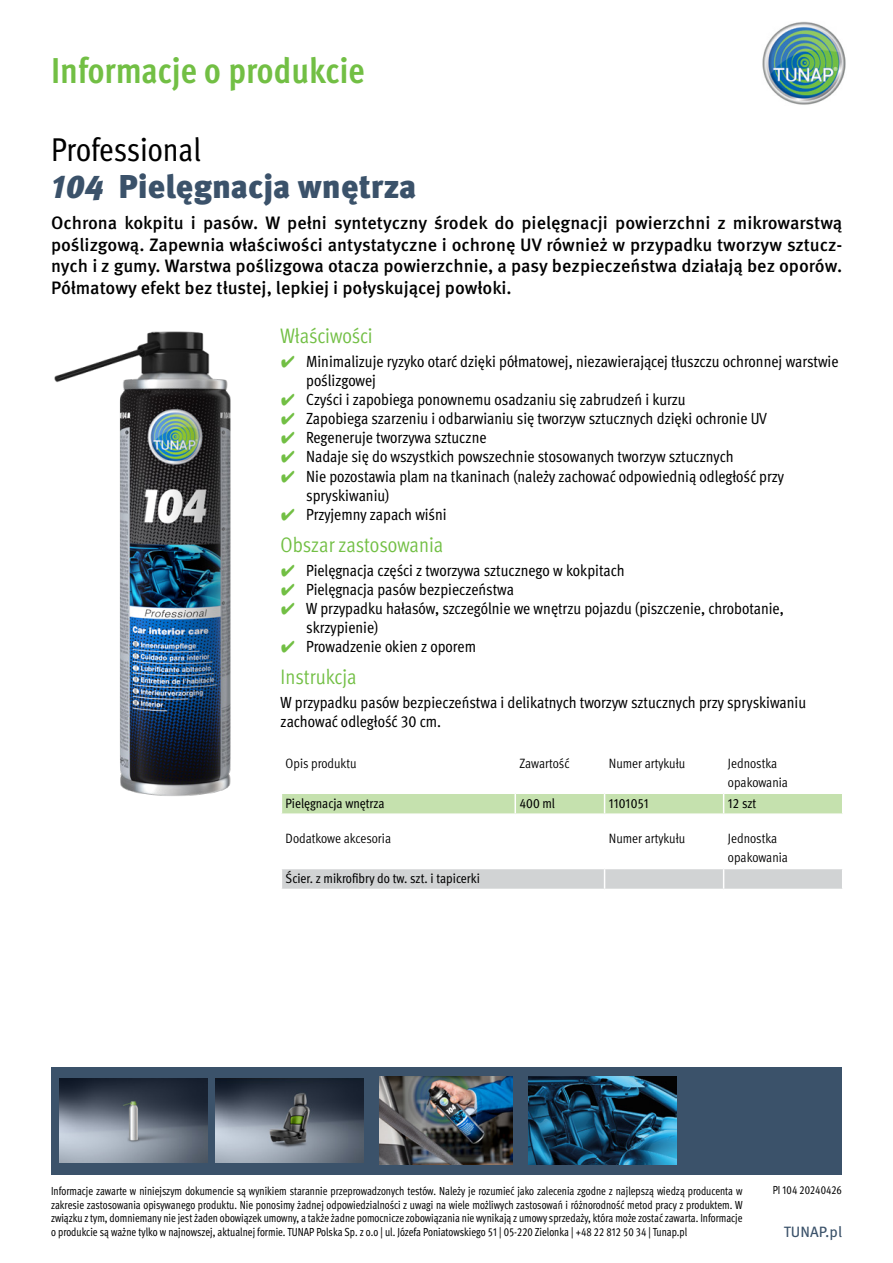
<style>
.page{position:relative;width:893px;height:1263px;background:#fff}
.page>*{position:absolute;margin:0;border:0;box-sizing:border-box;transform-origin:0 0}
.t1{font:700 condensed 36px "Meta Pro";letter-spacing:-.005em;color:#72bf44}
.t2{font:900 33px "Meta Pro";color:#3b526a}
.t3{font:condensed 33px "Meta Pro";letter-spacing:-.005em;color:#000}
.t4{font:condensed 21px "Meta Pro";letter-spacing:-.005em;color:#72bf44}
.t5{font:500 18px/21.6px "Meta Pro";color:#000;text-align:justify}
.t6{font:condensed 16.2px/19px "Meta Pro";letter-spacing:-.005em;color:#000}
.t7{font:15px "Meta Pro";color:#3b526a}
.t8{font:condensed 13.5px/19.2px "Meta Pro";color:#000}
.t9{font:condensed 13.5px "Meta Pro";color:#000}
.t10{font:condensed 11.7px/13.5px "Meta Pro";color:#000;text-align:justify;scale:.92 1}
.s1{font-style:italic}
.s2{font-family:"Wuerth Global";font-stretch:normal;color:#72bf44}
</style>
<div class="page">
<img style="left:762px;top:21px;width:84px;height:84px">
<div style="left:51px;top:1068px;width:790px;height:107px;background:#3b526a"></div>
<img style="left:59px;top:1079px;width:148px;height:83px">
<img style="left:216px;top:1079px;width:148px;height:83px">
<img style="left:380px;top:1076px;width:133px;height:89px">
<img style="left:529px;top:1077px;width:148px;height:87px">
<img style="left:54px;top:331px;width:177px;height:465px">
<svg style="left:281px;top:793px;width:561px;height:21px;background:#c9e3b4"></svg>
<hr style="left:724px;top:813px;width:119px;height:2px;background:#fff">
<svg style="left:282px;top:869px;width:560px;height:20px;background:#d2d4d5"></svg>
<h1 class="t1" style="left:51px;top:43px;width:315px">Informacje o produkcie</h1>
<h2 class="t3" style="left:51px;top:125px;width:151px">Professional</h2>
<h2 class="t2" style="left:51px;top:161px;width:367px"><span class="s1">104</span> Pielęgnacja wnętrza</h2>
<p class="t5" style="left:51px;top:211px;width:793px">Ochrona kokpitu i pasów. W pełni syntetyczny środek do pielęgnacji powierzchni z mikrowarstwą poślizgową. Zapewnia właściwości antystatyczne i ochronę UV również w przypadku tworzyw sztucz&shy;nych i z gumy. Warstwa poślizgowa otacza powierzchnie, a pasy bezpieczeństwa działają bez oporów.<br>Półmatowy efekt bez tłustej, lepkiej i połyskującej powłoki.</p>
<p class="t4" style="left:281px;top:321px;width:94px">Właściwości</p>
<p class="t6" style="left:306px;top:350px;width:534px;text-indent:-26px"><span class="s2">✔</span> Minimalizuje ryzyko otarć dzięki półmatowej, niezawierającej tłuszczu ochronnej warstwie poślizgowej</p>
<p class="t6" style="left:281px;top:389px;width:407px"><span class="s2">✔</span> Czyści i zapobiega ponownemu osadzaniu się zabrudzeń i kurzu</p>
<p class="t6" style="left:281px;top:408px;width:488px"><span class="s2">✔</span> Zapobiega szarzeniu i odbarwianiu się tworzyw sztucznych dzięki ochronie UV</p>
<p class="t6" style="left:281px;top:427px;width:207px"><span class="s2">✔</span> Regeneruje tworzywa sztuczne</p>
<p class="t6" style="left:281px;top:446px;width:454px"><span class="s2">✔</span> Nadaje się do wszystkich powszechnie stosowanych tworzyw sztucznych</p>
<p class="t6" style="left:306px;top:465px;width:479px;text-indent:-26px"><span class="s2">✔</span> Nie pozostawia plam na tkaninach (należy zachować odpowiednią odległość przy spryskiwaniu)</p>
<p class="t6" style="left:281px;top:503px;width:167px"><span class="s2">✔</span> Przyjemny zapach wiśni</p>
<p class="t4" style="left:281px;top:530px;width:164px">Obszar zastosowania</p>
<p class="t6" style="left:281px;top:559px;width:345px"><span class="s2">✔</span> Pielęgnacja części z tworzywa sztucznego w kokpitach</p>
<p class="t6" style="left:281px;top:578px;width:235px"><span class="s2">✔</span> Pielęgnacja pasów bezpieczeństwa</p>
<p class="t6" style="left:306px;top:597px;width:479px;text-indent:-26px"><span class="s2">✔</span> W przypadku hałasów, szczególnie we wnętrzu pojazdu (piszczenie, chrobotanie, skrzypienie)</p>
<p class="t6" style="left:281px;top:636px;width:197px"><span class="s2">✔</span> Prowadzenie okien z oporem</p>
<p class="t4" style="left:281px;top:662px;width:77px">Instrukcja</p>
<p class="t6" style="left:281px;top:691px;width:527px">W przypadku pasów bezpieczeństwa i delikatnych tworzyw sztucznych przy spryskiwaniu zachować odległość 30 cm.</p>
<p class="t8" style="left:286px;top:753px;width:72px">Opis produktu</p>
<p class="t8" style="left:519px;top:753px;width:52px">Zawartość</p>
<p class="t8" style="left:609px;top:753px;width:78px">Numer artykułu</p>
<p class="t8" style="left:728px;top:753px;width:62px">Jednostka opakowania</p>
<p class="t9" style="left:286px;top:793px;width:101px">Pielęgnacja wnętrza</p>
<p class="t9" style="left:519px;top:793px;width:37px">400 ml</p>
<p class="t9" style="left:609px;top:793px;width:42px">1101051</p>
<p class="t9" style="left:728px;top:793px;width:30px">12 szt</p>
<p class="t8" style="left:286px;top:828px;width:107px">Dodatkowe akcesoria</p>
<p class="t8" style="left:609px;top:828px;width:78px">Numer artykułu</p>
<p class="t8" style="left:728px;top:828px;width:62px">Jednostka opakowania</p>
<p class="t9" style="left:286px;top:868px;width:196px">Ścier. z mikrofibry do tw. szt. i tapicerki</p>
<p class="t10" style="left:51px;top:1184px;width:753px">Informacje zawarte w niniejszym dokumencie są wynikiem starannie przeprowadzonych testów. Należy je rozumieć jako zalecenia zgodne z najlepszą wiedzą producenta w zakresie zastosowania opisywanego produktu. Nie ponosimy żadnej odpowiedzialności z uwagi na wiele możliwych zastosowań i różnorodność metod pracy z produktem. W związku z tym, domniemany nie jest żaden obowiązek umowny, a także żadne pomocnicze zobowiązania nie wynikają z umowy sprzedaży, która może zostać zawarta. Informacje o produkcie są ważne tylko w najnowszej, aktualnej formie. TUNAP Polska Sp. z o.o | ul. Józefa Poniatowskiego 51 | 05-220 Zielonka | +48 22 812 50 34 | Tunap.pl</p>
<p class="t10" style="left:773px;top:1182px;width:77px">PI 104 20240426</p>
<p class="t7" style="left:784px;top:1220px;width:60px">TUNAP.pl</p>
</div>
